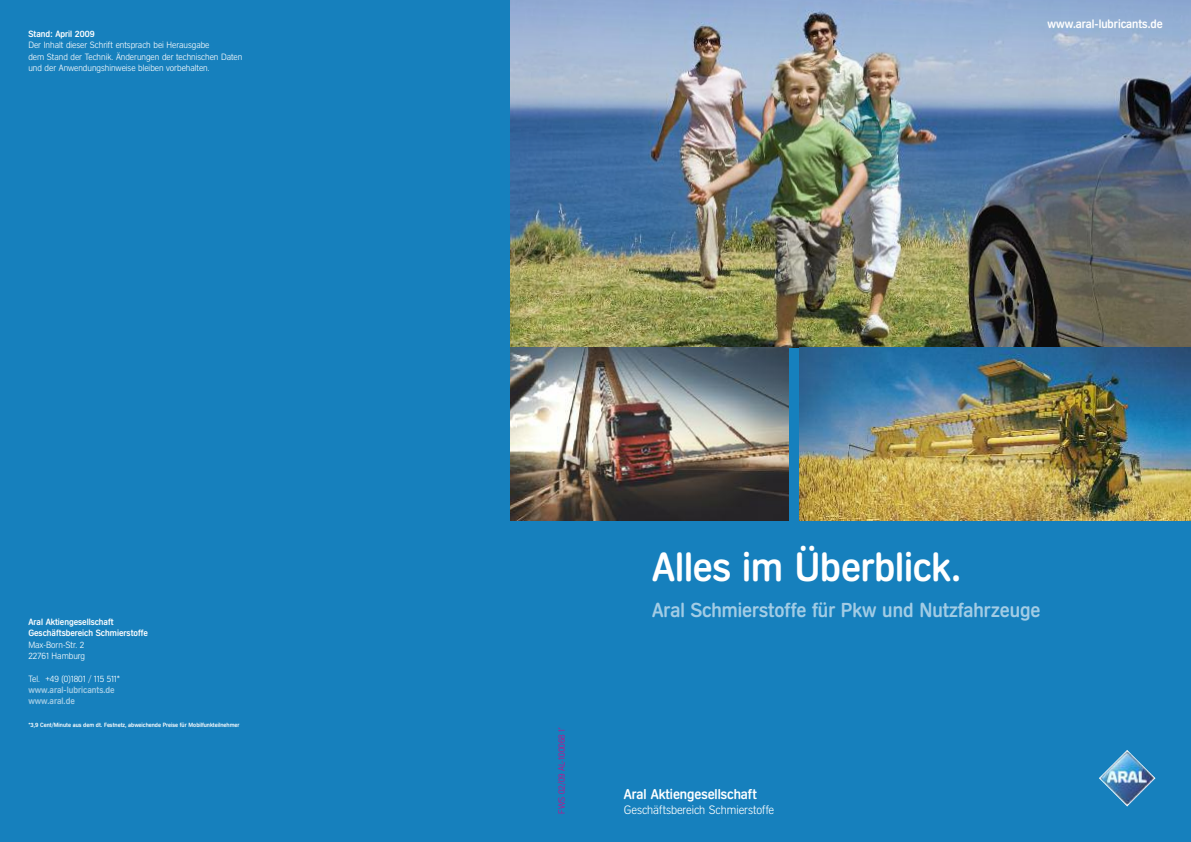
<style>
.page{position:relative;width:1191px;height:842px;background:#1680bd}
.page>*{position:absolute;margin:0;border:0;box-sizing:border-box;transform-origin:0 0}
.t1{font:500 40px "Aral V2";color:#fff}
.t2{font:500 20px "Aral V2";color:#a2cce5}
.t3{font:500 14px "Aral V2";color:#fff}
.t4{font:300 12px "Aral V2";color:#fff}
.t5{font:500 12px "Aral V2";color:#fff}
.t6{font:300 9px/11.3px "Aral V2";color:#fff}
.t7{font:500 9px/11.3px "Aral V2";color:#fff}
.t8{font:500 9px/11.3px "Aral V2";color:#a2cce5}
.t9{font:300 9px "Aral V2";color:#ca0d89}
.t10{font:500 6px "Aral V2";color:#fff}
</style>
<div class="page">
<img style="left:510px;top:0;width:681px;height:347px">
<img style="left:1099px;top:750px;width:56px;height:56px">
<img style="left:510px;top:347px;width:278px;height:173px">
<img style="left:799px;top:347px;width:392px;height:173px">
<p class="t7" style="left:28px;top:28px;width:68px">Stand: April 2009</p>
<p class="t6" style="left:28px;top:39px;width:215px">Der Inhalt dieser Schrift entsprach bei Herausgabe<br>dem Stand der Technik. Änderungen der technischen Daten und der Anwendungshinweise bleiben vorbehalten.</p>
<p class="t7" style="left:28px;top:616px;width:121px">Aral Aktiengesellschaft<br>Geschäftsbereich Schmierstoffe</p>
<p class="t6" style="left:28px;top:639px;width:58px">Max-Born-Str. 2<br>22761 Hamburg</p>
<p class="t6" style="left:28px;top:673px;width:93px">Tel. +49 (0)1801 / 115 511*</p>
<p class="t8" style="left:28px;top:684px;width:88px">www.aral-lubricants.de www.aral.de</p>
<p class="t10" style="left:28px;top:721px;width:213px">*3,9 Cent/Minute aus dem dt. Festnetz, abweichende Preise für Mobilfunkteilnehmer</p>
<h3 class="t5" style="left:1047px;top:17px;width:117px">www.aral-lubricants.de</h3>
<p class="t9" style="left:556px;top:814px;width:88px;rotate:-90deg">FWS 02/09 AL-100068 1’</p>
<h1 class="t1" style="left:652px;top:544px;width:310px">Alles im Überblick.</h1>
<h2 class="t2" style="left:652px;top:598px;width:390px">Aral Schmierstoffe für Pkw und Nutzfahrzeuge</h2>
<h3 class="t3" style="left:624px;top:786px;width:134px">Aral Aktiengesellschaft</h3>
<h3 class="t4" style="left:624px;top:802px;width:152px">Geschäftsbereich Schmierstoffe</h3>
</div>
